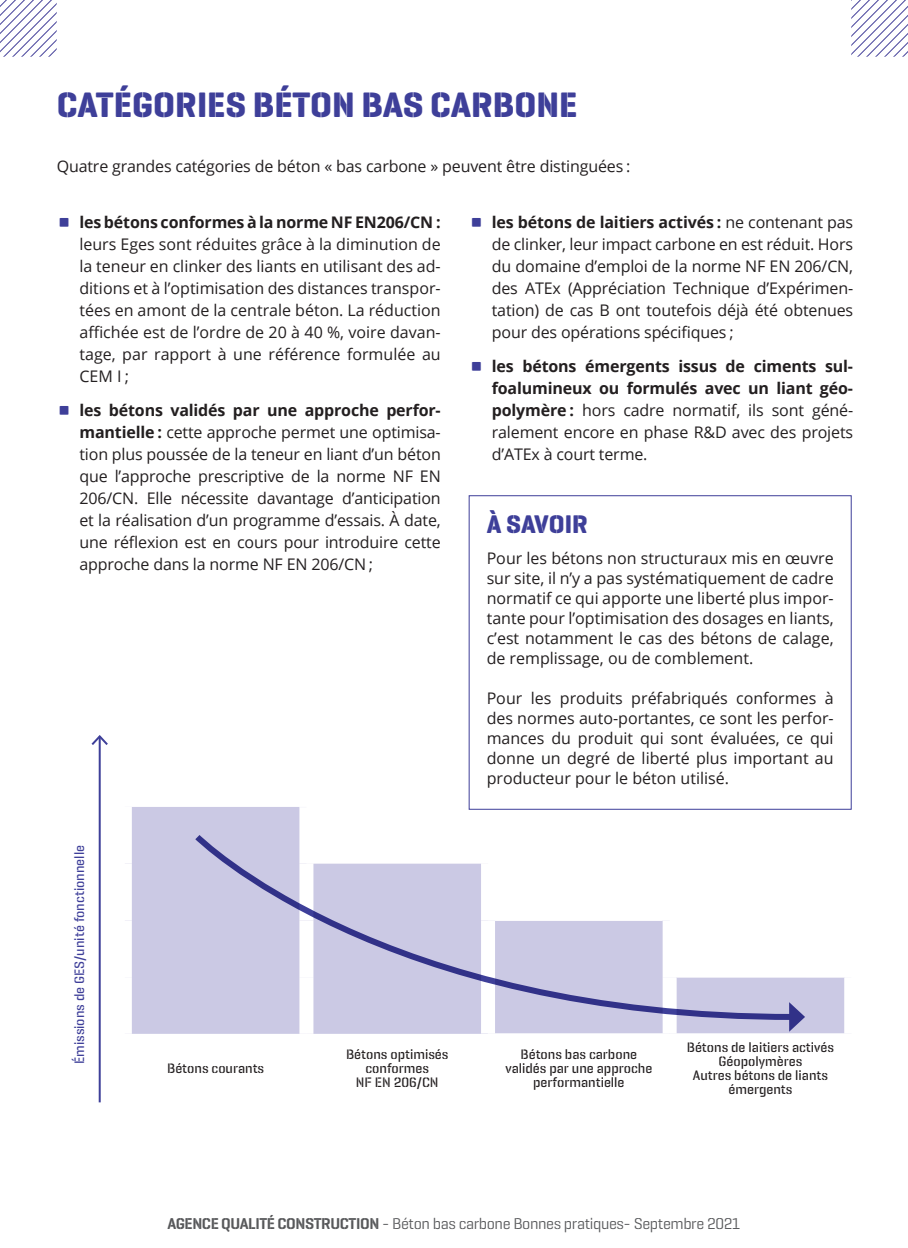
<style>
.page{position:relative;width:908px;height:1248px;background:#fff}
.page>*{position:absolute;margin:0;border:0;box-sizing:border-box;transform-origin:0 0}
.t1{font:700 36px "Geogrotesque Stencil A";color:#3e3f99}
.t2{font:700 26px "Geogrotesque Stencil A";color:#3e3f99}
.t3{font:16px/22px "Open Sans";letter-spacing:-.01em;color:#231f20;text-align:justify}
.t4{font:16px "Geogrotesque Stencil A";letter-spacing:-.025em;color:#57585a}
.t5{font:700 16px "Open Sans";letter-spacing:-.01em;color:#231f20}
.t6{font:500 14px/14px "Geogrotesque Stencil C";color:#231f20;text-align:center}
.t7{font:500 14px "Geogrotesque Stencil B";color:#3e3f99}
.s1{font-weight:700}
.s2{font-weight:600}
</style>
<div class="page">
<svg style="left:0;top:0;width:57px;height:57px"></svg>
<svg style="left:851px;top:0;width:56px;height:57px"></svg>
<svg style="left:132px;top:807px;width:711px;height:226px;fill:#cbc9e4"></svg>
<hr style="left:676px;top:976px;width:167px;height:1px;background:#fff">
<div style="left:299px;top:807px;width:14px;height:56px;background:#fff"></div>
<div style="left:481px;top:807px;width:14px;height:56px;background:#fff"></div>
<div style="left:662px;top:807px;width:14px;height:56px;background:#fff"></div>
<div style="left:299px;top:977px;width:14px;height:56px;background:#fff"></div>
<div style="left:481px;top:977px;width:14px;height:56px;background:#fff"></div>
<div style="left:662px;top:977px;width:14px;height:56px;background:#fff"></div>
<hr style="left:99px;top:736px;width:2px;height:366px;background:#3e3f99">
<svg style="left:91px;top:735px;width:17px;height:12px"></svg>
<svg style="left:193px;top:832px;width:607px;height:190px"></svg>
<svg style="left:788px;top:1002px;width:16px;height:29px"></svg>
<h1 class="t1" style="left:57px;top:82px;width:522px">CATÉGORIES BÉTON BAS CARBONE</h1>
<p class="t3" style="left:57px;top:155px;width:575px">Quatre grandes catégories de béton « bas carbone » peuvent être distinguées :</p>
<h1 class="t1" style="left:57px;top:199px;width:16px">Δ</h1>
<p class="t5" style="left:79px;top:211px;width:362px">les bétons conformes à la norme NF EN206/CN :</p>
<p class="t3" style="left:79px;top:233px;width:362px">leurs Eges sont réduites grâce à la diminution de la teneur en clinker des liants en utilisant des ad&shy;ditions et à l’optimisation des distances transpor&shy;tées en amont de la centrale béton. La réduction affichée est de l’ordre de 20 à 40 %, voire davan&shy;tage, par rapport à une référence formulée au CEM I ;</p>
<h1 class="t1" style="left:57px;top:387px;width:16px">Δ</h1>
<p class="t3" style="left:79px;top:398px;width:363px"><span class="s1">les bétons validés par une approche perfor&shy;mantielle :</span> cette approche permet une optimisa&shy;tion plus poussée de la teneur en liant d’un béton que l’approche prescriptive de la norme NF EN 206/CN. Elle nécessite davantage d’anticipation et la réalisation d’un programme d’essais. À date, une réflexion est en cours pour introduire cette approche dans la norme NF EN 206/CN ;</p>
<h1 class="t1" style="left:469px;top:199px;width:16px">Δ</h1>
<p class="t3" style="left:491px;top:211px;width:362px"><span class="s1">les bétons de laitiers activés :</span> ne contenant pas de clinker, leur impact carbone en est réduit. Hors du domaine d’emploi de la norme NF EN 206/CN, des ATEx (Appréciation Technique d’Expérimen&shy;tation) de cas B ont toutefois déjà été obtenues pour des opérations spécifiques ;</p>
<h1 class="t1" style="left:469px;top:343px;width:16px">Δ</h1>
<p class="t3" style="left:491px;top:354px;width:362px"><span class="s1">les bétons émergents issus de ciments sul&shy;foalumineux ou formulés avec un liant géo&shy;polymère :</span> hors cadre normatif, ils sont géné&shy;ralement encore en phase R&amp;D avec des projets d’ATEx à court terme.</p>
<h2 class="t2" style="left:486px;top:507px;width:103px">À SAVOIR</h2>
<p class="t3" style="left:486px;top:548px;width:348px;line-height:20px">Pour les bétons non structuraux mis en œuvre sur site, il n’y a pas systématiquement de cadre normatif ce qui apporte une liberté plus impor&shy;tante pour l’optimisation des dosages en liants, c’est notamment le cas des bétons de calage, de remplissage, ou de comblement.</p>
<p class="t3" style="left:486px;top:688px;width:348px;line-height:20px">Pour les produits préfabriqués conformes à des normes auto-portantes, ce sont les perfor&shy;mances du produit qui sont évaluées, ce qui donne un degré de liberté plus important au producteur pour le béton utilisé.</p>
<p class="t7" style="left:71px;top:1064px;width:220px;rotate:-90deg">Émissions de GES/unité fonctionnelle</p>
<p class="t6" style="left:167px;top:1061px;width:98px">Bétons courants</p>
<p class="t6" style="left:346px;top:1047px;width:104px">Bétons optimisés conformes<br>NF EN 206/CN</p>
<p class="t6" style="left:505px;top:1047px;width:148px">Bétons bas carbone validés par une approche performantielle</p>
<p class="t6" style="left:686px;top:1040px;width:149px">Bétons de laitiers activés<br>Géopolymères<br>Autres bétons de liants émergents</p>
<p class="t4" style="left:167px;top:1213px;width:574px"><span class="s2">AGENCE QUALITÉ CONSTRUCTION</span> - Béton bas carbone Bonnes pratiques- Septembre 2021</p>
</div>
